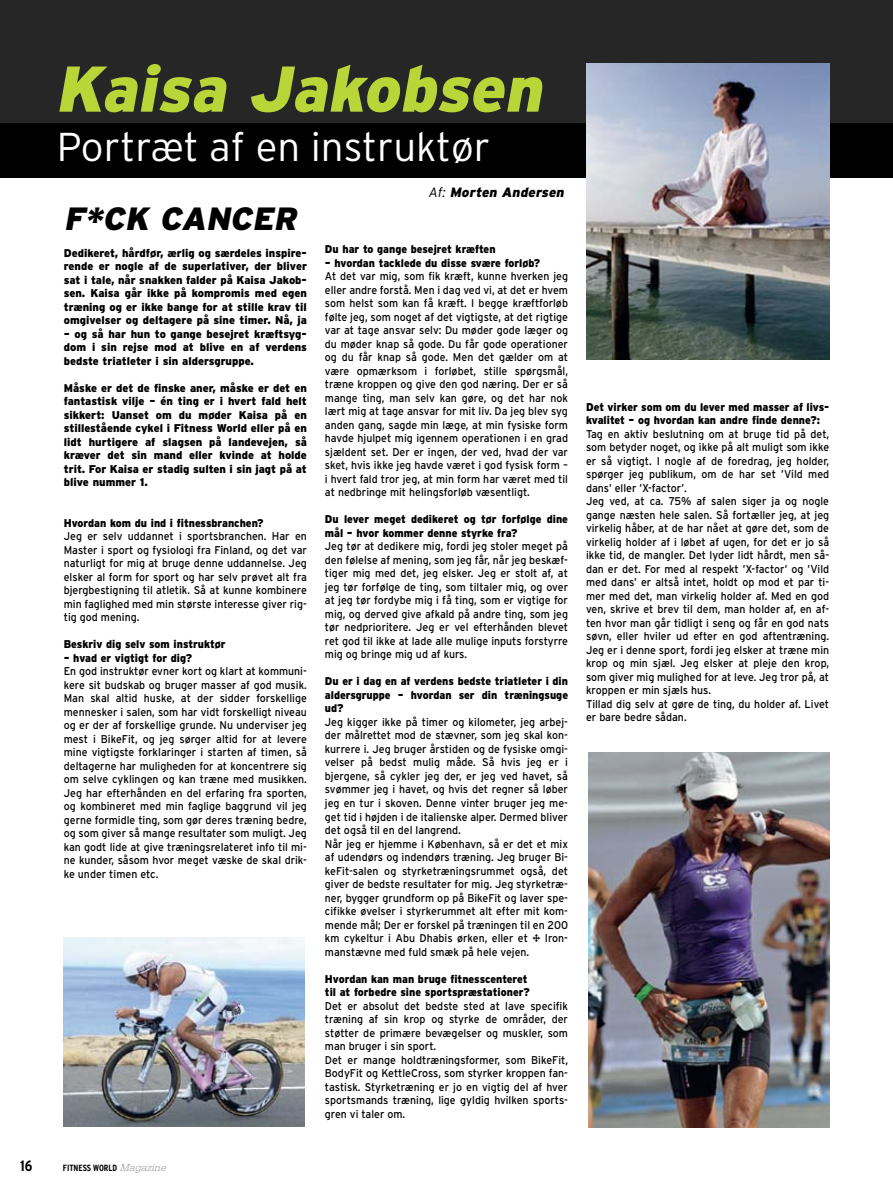
<style>
.page{position:relative;width:893px;height:1191px;background:#fff}
.page>*{position:absolute;margin:0;border:0;box-sizing:border-box;transform-origin:0 0}
.t1{font:italic 900 64.5px "Interstate";color:#b9d538}
.t2{font:300 40.2px "Interstate";color:#fff}
.t3{font:italic 900 32.1px "Interstate";color:#000}
.t4{font:700 condensed 15px "Interstate";color:#000}
.t5{font:italic 900 13.5px "Interstate";color:#000}
.t6{font:11.25px/13.5px "Interstate";color:#000;text-align:justify;scale:.94 1}
.t7{font:900 11.25px/13.5px "Interstate";color:#000;text-align:justify}
.t8{font:900 11.25px/13.5px "Interstate";color:#000;scale:.94 1}
.t9{font:700 condensed 9px "Interstate";color:#000}
.s1{font-family:"URW Egyptienne T Ligh";font-weight:400;font-style:italic;font-stretch:normal;font-size:10.5px;color:#939598}
.s2{font-weight:300}
</style>
<div class="page">
<div style="left:0;top:0;width:893px;height:177px;background:#000"></div>
<div style="left:0;top:0;width:893px;height:123px;background:#262626"></div>
<img style="left:587px;top:64px;width:242px;height:295px">
<img style="left:64px;top:937px;width:241px;height:189px">
<img style="left:588px;top:753px;width:241px;height:374px">
<h1 class="t1" style="left:55px;top:52px;width:501px">Kaisa Jakobsen</h1>
<h2 class="t2" style="left:57px;top:125px;width:435px">Portræt af en instruktør</h2>
<h3 class="t3" style="left:64px;top:200px;width:241px">F*CK CANCER</h3>
<p class="t7" style="left:64px;top:246px;width:245px">Dedikeret, hårdfør, ærlig og særdeles inspire&shy;rende er nogle af de superlativer, der bliver sat i tale, når snakken falder på Kaisa Jakob&shy;sen. Kaisa går ikke på kompromis med egen træning og er ikke bange for at stille krav til omgivelser og deltagere på sine timer. Nå, ja</p>
<p class="t7" style="left:64px;top:327px;width:245px">– og så har hun to gange besejret kræftsyg&shy;dom i sin rejse mod at blive en af verdens bedste triatleter i sin aldersgruppe.</p>
<p class="t7" style="left:64px;top:381px;width:245px">Måske er det de finske aner, måske er det en fantastisk vilje – én ting er i hvert fald helt sikkert: Uanset om du møder Kaisa på en stillestående cykel i Fitness World eller på en lidt hurtigere af slagsen på landevejen, så kræver det sin mand eller kvinde at holde trit. For Kaisa er stadig sulten i sin jagt på at blive nummer 1.</p>
<p class="t8" style="left:64px;top:516px;width:214px">Hvordan kom du ind i fitnessbranchen?</p>
<p class="t6" style="left:64px;top:529px;width:260px">Jeg er selv uddannet i sportsbranchen. Har en Master i sport og fysiologi fra Finland, og det var naturligt for mig at bruge denne uddannelse. Jeg elsker al form for sport og har selv prøvet alt fra bjergbestigning til atletik. Så at kunne kombinere min faglighed med min største interesse giver rig&shy;tig god mening.</p>
<p class="t8" style="left:64px;top:637px;width:174px">Beskriv dig selv som instruktør</p>
<p class="t8" style="left:64px;top:651px;width:138px">– hvad er vigtigt for dig?</p>
<p class="t6" style="left:64px;top:664px;width:260px">En god instruktør evner kort og klart at kommuni&shy;kere sit budskab og bruger masser af god musik.<br>Man skal altid huske, at der sidder forskellige mennesker i salen, som har vidt forskelligt niveau og er der af forskellige grunde. Nu underviser jeg mest i BikeFit, og jeg sørger altid for at levere mine vigtigste forklaringer i starten af timen, så deltagerne har muligheden for at koncentrere sig om selve cyklingen og kan træne med musikken.<br>Jeg har efterhånden en del erfaring fra sporten, og kombineret med min faglige baggrund vil jeg gerne formidle ting, som gør deres træning bedre, og som giver så mange resultater som muligt. Jeg kan godt lide at give træningsrelateret info til mi&shy;ne kunder, såsom hvor meget væske de skal drik&shy;ke under timen etc.</p>
<h3 class="t4" style="left:20px;top:1157px;width:14px">16</h3>
<p class="t9" style="left:63px;top:1162px;width:108px">FITNESS WORLD <span class="s1">Magazine</span></p>
<p class="t5" style="left:428px;top:184px;width:140px"><span class="s2">Af:</span> Morten Andersen</p>
<p class="t8" style="left:325px;top:242px;width:183px">Du har to gange besejret kræften</p>
<p class="t8" style="left:325px;top:256px;width:231px">– hvordan tacklede du disse svære forløb?</p>
<p class="t6" style="left:325px;top:269px;width:260px">At det var mig, som fik kræft, kunne hverken jeg eller andre forstå. Men i dag ved vi, at det er hvem som helst som kan få kræft. I begge kræftforløb følte jeg, som noget af det vigtigste, at det rigtige var at tage ansvar selv: Du møder gode læger og du møder knap så gode. Du får gode operationer og du får knap så gode. Men det gælder om at være opmærksom i forløbet, stille spørgsmål, træne kroppen og give den god næring. Der er så mange ting, man selv kan gøre, og det har nok lært mig at tage ansvar for mit liv. Da jeg blev syg anden gang, sagde min læge, at min fysiske form havde hjulpet mig igennem operationen i en grad sjældent set. Der er ingen, der ved, hvad der var sket, hvis ikke jeg havde været i god fysisk form – i hvert fald tror jeg, at min form har været med til at nedbringe mit helingsforløb væsentligt.</p>
<p class="t8" style="left:325px;top:512px;width:260px">Du lever meget dedikeret og tør forfølge dine mål – hvor kommer denne styrke fra?</p>
<p class="t6" style="left:325px;top:539px;width:260px">Jeg tør at dedikere mig, fordi jeg stoler meget på den følelse af mening, som jeg får, når jeg beskæf&shy;tiger mig med det, jeg elsker. Jeg er stolt af, at jeg tør forfølge de ting, som tiltaler mig, og over at jeg tør fordybe mig i få ting, som er vigtige for mig, og derved give afkald på andre ting, som jeg tør nedprioritere. Jeg er vel efterhånden blevet ret god til ikke at lade alle mulige inputs forstyrre mig og bringe mig ud af kurs.</p>
<p class="t8" style="left:325px;top:674px;width:260px;text-align:justify">Du er i dag en af verdens bedste triatleter i din aldersgruppe – hvordan ser din træningsuge ud?</p>
<p class="t6" style="left:325px;top:715px;width:260px;text-align:left">Jeg kigger ikke på timer og kilometer, jeg arbej&shy;der målrettet mod de stævner, som jeg skal kon&shy;kurrere i. Jeg bruger årstiden og de fysiske omgi&shy;velser på bedst mulig måde. Så hvis jeg er i bjergene, så cykler jeg der, er jeg ved havet, så svømmer jeg i havet, og hvis det regner så løber jeg en tur i skoven. Denne vinter bruger jeg me&shy;get tid i højden i de italienske alper. Dermed bliver det også til en del langrend.<br>Når jeg er hjemme i København, så er det et mix af udendørs og indendørs træning. Jeg bruger Bi&shy;keFit-salen og styrketræningsrummet også, det giver de bedste resultater for mig. Jeg styrketræ&shy;ner, bygger grundform op på BikeFit og laver spe&shy;cifikke øvelser i styrkerummet alt efter mit kom&shy;mende mål; Der er forskel på træningen til en 200 km cykeltur i Abu Dhabis ørken, eller et ½ Iron&shy;manstævne med fuld smæk på hele vejen.</p>
<p class="t8" style="left:325px;top:971px;width:219px">Hvordan kan man bruge fitnesscenteret til at forbedre sine sportspræstationer?</p>
<p class="t6" style="left:325px;top:998px;width:260px;text-align:left">Det er absolut det bedste sted at lave specifik træning af sin krop og styrke de områder, der støtter de primære bevægelser og muskler, som man bruger i sin sport.<br>Det er mange holdtræningsformer, som BikeFit, BodyFit og KettleCross, som styrker kroppen fan&shy;tastisk. Styrketræning er jo en vigtig del af hver sportsmands træning, lige gyldig hvilken sports&shy;gren vi taler om.</p>
<p class="t8" style="left:586px;top:400px;width:260px">Det virker som om du lever med masser af livs&shy;kvalitet – og hvordan kan andre finde denne?:</p>
<p class="t6" style="left:586px;top:427px;width:260px;text-align:left">Tag en aktiv beslutning om at bruge tid på det, som betyder noget, og ikke på alt muligt som ikke er så vigtigt. I nogle af de foredrag, jeg holder, spørger jeg publikum, om de har set ’Vild med dans’ eller ’X-factor’.<br>Jeg ved, at ca. 75% af salen siger ja og nogle gange næsten hele salen. Så fortæller jeg, at jeg virkelig håber, at de har nået at gøre det, som de virkelig holder af i løbet af ugen, for det er jo så ikke tid, de mangler. Det lyder lidt hårdt, men så&shy;dan er det. For med al respekt ’X-factor’ og ’Vild med dans’ er altså intet, holdt op mod et par ti&shy;mer med det, man virkelig holder af. Med en god ven, skrive et brev til dem, man holder af, en af&shy;ten hvor man går tidligt i seng og får en god nats søvn, eller hviler ud efter en god aftentræning.<br>Jeg er i denne sport, fordi jeg elsker at træne min krop og min sjæl. Jeg elsker at pleje den krop, som giver mig mulighed for at leve. Jeg tror på, at kroppen er min sjæls hus.<br>Tillad dig selv at gøre de ting, du holder af. Livet er bare bedre sådan.</p>
</div>
